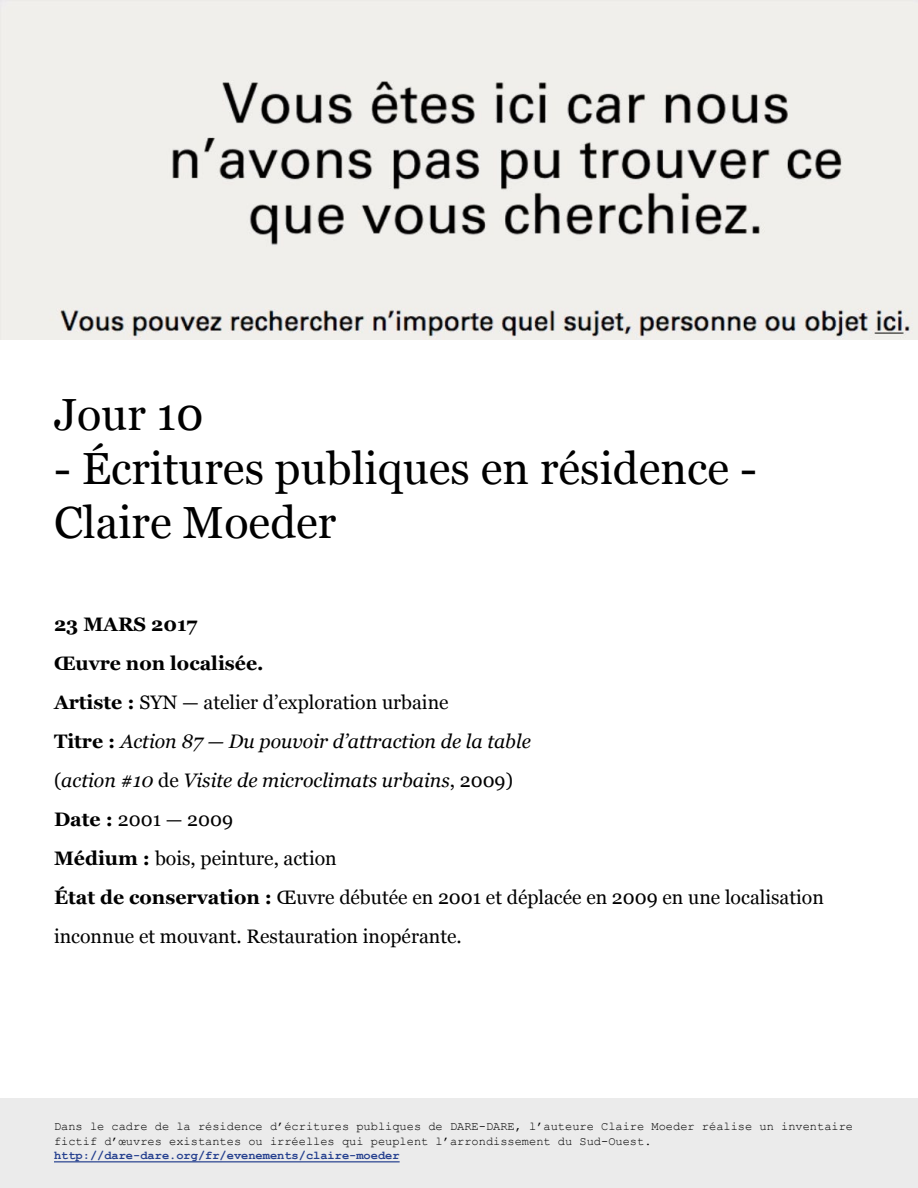
<style>
.page{position:relative;width:918px;height:1188px;background:#fff}
.page>*{position:absolute;margin:0;border:0;box-sizing:border-box;transform-origin:0 0}
.t1{font:45px/54px "Georgia";color:#000}
.t2{font:19.5px/39px "Georgia";color:#000}
.t3{font:12px/14.4px "Courier New";color:#000}
.t4{font:700 12px "Courier New";color:#25408f}
.s1{font-weight:700}
.s2{font-style:italic}
</style>
<div class="page">
<div style="left:0;top:1098px;width:918px;height:90px;background:#ebebeb"></div>
<hr style="left:54px;top:1161px;width:346px;height:1px;background:#25408f">
<img style="left:0;top:0;width:918px;height:340px">
<h1 class="t1" style="left:54px;top:386px;width:151px">Jour 10</h1>
<h1 class="t1" style="left:54px;top:440px;width:704px">- Écritures publiques en résidence -<br>Claire Moeder</h1>
<p class="t2" style="left:54px;top:604px;width:771px"><span class="s1">23 MARS 2017<br>Œuvre non localisée.<br>Artiste :</span> SYN — atelier d’exploration urbaine<br><span class="s1">Titre :</span> <span class="s2">Action 87 — Du pouvoir d’attraction de la table<br></span>(<span class="s2">action #10</span> de <span class="s2">Visite de microclimats urbains</span>, 2009)<br><span class="s1">Date :</span> 2001 — 2009<br><span class="s1">Médium :</span> bois, peinture, action<br><span class="s1">État de conservation :</span> Œuvre débutée en 2001 et déplacée en 2009 en une localisation inconnue et mouvant. Restauration inopérante.</p>
<p class="t3" style="left:54px;top:1119px;width:801px">Dans le cadre de la résidence d’écritures publiques de DARE-DARE, l’auteure Claire Moeder réalise un inventaire fictif d’œuvres existantes ou irréelles qui peuplent l’arrondissement du Sud-Ouest.</p>
<p class="t4" style="left:54px;top:1148px;width:347px">http://dare-dare.org/fr/evenements/claire-moeder</p>
</div>
